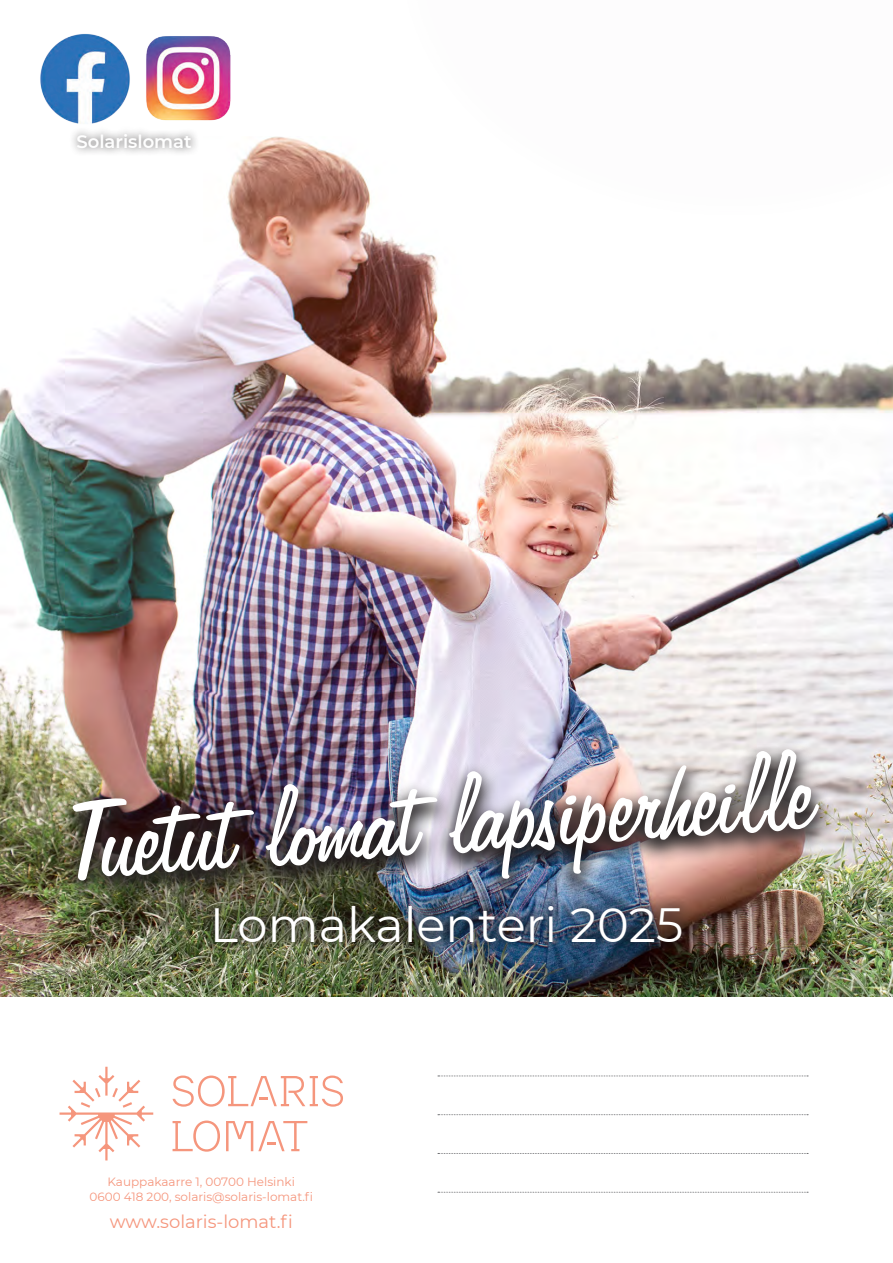
<style>
.page{position:relative;width:893px;height:1263px;background:#fff}
.page>*{position:absolute;margin:0;border:0;box-sizing:border-box;transform-origin:0 0}
.t1{font:127.5px "Freehand 575 BT Regular B";color:#fff}
.t2{font:48px "Montserrat";color:#fff}
.t3{font:18px "Montserrat";color:#f5967d}
.t4{font:600 18px "Montserrat";color:#fff}
.t5{font:12px/15px "Montserrat";color:#f5967d;text-align:center}
</style>
<div class="page">
<img style="left:0;top:136px;width:893px;height:860px">
<div style="left:202px;top:892px;width:493px;height:63px;background:#231f20;opacity:.6"></div>
<img style="left:55px;top:740px;width:782px;height:167px">
<svg style="left:60px;top:1067px;width:93px;height:93px"></svg>
<svg style="left:173px;top:1075px;width:170px;height:32px"></svg>
<svg style="left:226px;top:1121px;width:81px;height:30px"></svg>
<svg style="left:173px;top:1120px;width:47px;height:32px"></svg>
<svg style="left:438px;top:1075px;width:370px;height:1px"></svg>
<svg style="left:438px;top:1114px;width:370px;height:1px"></svg>
<svg style="left:438px;top:1153px;width:370px;height:1px"></svg>
<svg style="left:438px;top:1192px;width:370px;height:1px"></svg>
<img style="left:40px;top:33px;width:90px;height:91px">
<img style="left:146px;top:36px;width:85px;height:85px">
<div style="left:68px;top:125px;width:132px;height:31px;background:#231f20;opacity:.75"></div>
<img style="left:366px;top:136px;width:527px;height:88px">
<h3 class="t4" style="left:76px;top:128px;width:117px">Solarislomat</h3>
<h1 class="t1" style="left:60px;top:775px;width:755px;rotate:-4deg">Tuetut lomat lapsiperheille</h1>
<h2 class="t2" style="left:210px;top:891px;width:475px">Lomakalenteri 2025</h2>
<p class="t5" style="left:90px;top:1174px;width:225px">Kauppakaarre 1, 00700 Helsinki<br>0600 418 200, solaris@solaris-lomat.fi</p>
<h3 class="t3" style="left:110px;top:1209px;width:185px">www.solaris-lomat.fi</h3>
</div>
